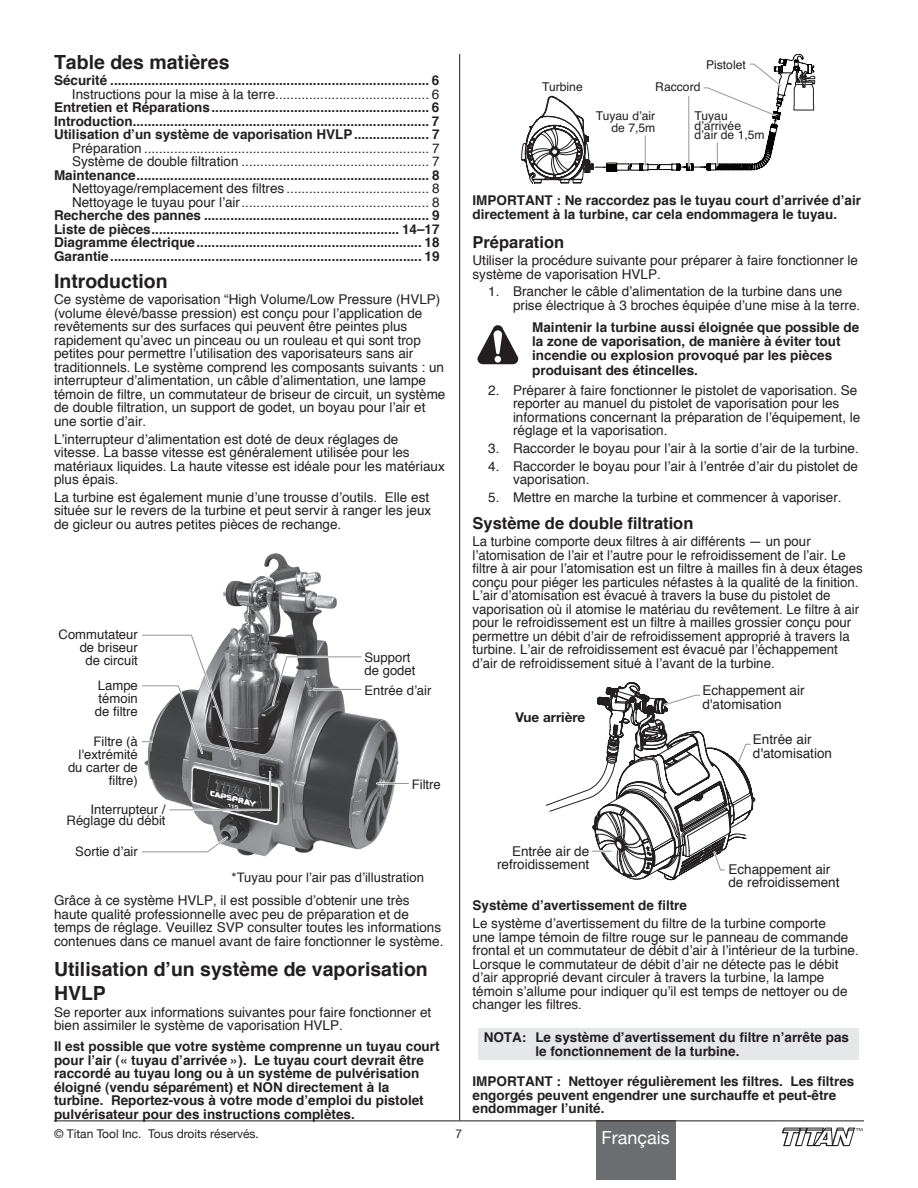
<style>
.page{position:relative;width:918px;height:1188px;background:#fff}
.page>*{position:absolute;margin:0;border:0;box-sizing:border-box;transform-origin:0 0}
.t1{font:700 19.5px/23.4px "Helvetica";color:#231f20}
.t2{font:18px "Helvetica Neue";color:#fff}
.t3{font:700 16.5px "Helvetica";color:#231f20}
.t4{font:13.5px/13.5px "Helvetica";color:#231f20}
.t5{font:700 13.5px/13.5px "Helvetica";color:#231f20}
.t6{font:700 13.5px "Helvetica Neue";color:#201d1e}
.t7{font:13.05px/13px "Helvetica";color:#231f20;text-align:right}
.t8{font:12.15px/9.4px "Helvetica";color:#231f20;text-align:right}
.t9{font:12px "Helvetica Neue";color:#231f20}
</style>
<div class="page">
<div style="left:596px;top:1120px;width:80px;height:60px;background:#6c6d70"></div>
<hr style="left:54px;top:1120px;width:810px;height:1px;background:#231f20">
<hr style="left:459px;top:54px;width:1px;height:1066px;background:#231f20">
<svg style="left:782px;top:1128px;width:80px;height:18px"></svg>
<img style="left:144px;top:553px;width:255px;height:304px">
<hr style="left:377px;top:782px;width:32px;height:3px;background:#fff">
<hr style="left:377px;top:783px;width:32px;height:1px;background:#939598">
<svg style="left:270px;top:655px;width:93px;height:53px"></svg>
<svg style="left:141px;top:834px;width:89px;height:20px"></svg>
<svg style="left:168px;top:770px;width:105px;height:42px;background:#6f6f71"></svg>
<svg style="left:141px;top:633px;width:97px;height:129px"></svg>
<svg style="left:521px;top:54px;width:294px;height:130px"></svg>
<svg style="left:477px;top:325px;width:41px;height:39px"></svg>
<svg style="left:545px;top:682px;width:210px;height:199px"></svg>
<div style="left:478px;top:1028px;width:380px;height:32px;background:#e6e7e9"></div>
<h1 class="t1" style="left:54px;top:50px;width:177px">Table des matières</h1>
<p class="t5" style="left:54px;top:74px;width:387px">Sécurité ..................................................................................... 6</p>
<p class="t4" style="left:72px;top:88px;width:369px">Instructions pour la mise à la terre......................................... 6</p>
<p class="t5" style="left:54px;top:101px;width:387px;text-align:justify">Entretien et Réparations.......................................................... 6<br>Introduction............................................................................... 7<br>Utilisation d’un système de vaporisation HVLP.................... 7</p>
<p class="t4" style="left:72px;top:142px;width:369px">Préparation ............................................................................ 7<br>Système de double filtration .................................................. 7</p>
<p class="t5" style="left:54px;top:169px;width:387px">Maintenance.............................................................................. 8</p>
<p class="t4" style="left:72px;top:182px;width:369px">Nettoyage/remplacement des filtres ...................................... 8<br>Nettoyage le tuyau pour l’air.................................................. 8</p>
<p class="t5" style="left:54px;top:209px;width:387px;text-align:justify">Recherche des pannes ............................................................ 9<br>Liste de pièces.................................................................. 14–17<br>Diagramme électrique............................................................ 18<br>Garantie................................................................................... 19</p>
<h1 class="t1" style="left:54px;top:269px;width:115px">Introduction</h1>
<p class="t4" style="left:54px;top:293px;width:393px">Ce système de vaporisation “High Volume/Low Pressure (HVLP) (volume élevé/basse pression) est conçu pour l’application de revêtements sur des surfaces qui peuvent être peintes plus rapidement qu’avec un pinceau ou un rouleau et qui sont trop petites pour permettre l’utilisation des vaporisateurs sans air traditionnels. Le système comprend les composants suivants : un interrupteur d’alimentation, un câble d’alimentation, une lampe témoin de filtre, un commutateur de briseur de circuit, un système de double filtration, un support de godet, un boyau pour l’air et une sortie d’air.</p>
<p class="t4" style="left:54px;top:432px;width:392px">L’interrupteur d’alimentation est doté de deux réglages de vitesse. La basse vitesse est généralement utilisée pour les matériaux liquides. La haute vitesse est idéale pour les matériaux plus épais.</p>
<p class="t4" style="left:54px;top:491px;width:379px">La turbine est également munie d’une trousse d’outils. Elle est située sur le revers de la turbine et peut servir à ranger les jeux de gicleur ou autres petites pièces de rechange.</p>
<p class="t7" style="left:59px;top:628px;width:81px">Commutateur de briseur<br>de circuit</p>
<p class="t7" style="left:95px;top:679px;width:44px;text-align:justify">Lampe témoin de filtre</p>
<p class="t7" style="left:68px;top:735px;width:71px">Filtre (à l'extrémité du carter de filtre)</p>
<p class="t7" style="left:67px;top:804px;width:101px;line-height:11.7px">Interrupteur /<br>Réglage du débit</p>
<p class="t7" style="left:75px;top:845px;width:64px">Sortie d’air</p>
<p class="t7" style="left:365px;top:651px;width:52px;text-align:left">Support de godet</p>
<p class="t7" style="left:365px;top:684px;width:68px">Entrée d’air</p>
<p class="t7" style="left:412px;top:778px;width:31px">Filtre</p>
<p class="t7" style="left:232px;top:871px;width:194px">*Tuyau pour l’air pas d’illustration</p>
<p class="t4" style="left:54px;top:894px;width:391px">Grâce à ce système HVLP, il est possible d’obtenir une très haute qualité professionnelle avec peu de préparation et de temps de réglage. Veuillez SVP consulter toutes les informations contenues dans ce manuel avant de faire fonctionner le système.</p>
<h1 class="t1" style="left:54px;top:958px;width:375px">Utilisation d’un système de vaporisation<br>HVLP</h1>
<p class="t4" style="left:54px;top:1006px;width:379px">Se reporter aux informations suivantes pour faire fonctionner et bien assimiler le système de vaporisation HVLP.</p>
<p class="t5" style="left:54px;top:1040px;width:387px">Il est possible que votre système comprenne un tuyau court pour l’air (« tuyau d’arrivée »). Le tuyau court devrait être raccordé au tuyau long ou à un système de pulvérisation éloigné (vendu séparément) et NON directement à la turbine. Reportez-vous à votre mode d’emploi du pistolet pulvérisateur pour des instructions complètes.</p>
<p class="t9" style="left:54px;top:1126px;width:206px">© Titan Tool Inc. Tous droits réservés.</p>
<p class="t9" style="left:456px;top:1126px;width:8px">7</p>
<p class="t8" style="left:542px;top:82px;width:42px">Turbine</p>
<p class="t8" style="left:706px;top:60px;width:41px">Pistolet</p>
<p class="t8" style="left:655px;top:83px;width:47px">Raccord</p>
<p class="t8" style="left:695px;top:111px;width:72px;text-align:left">Tuyau d’arrivée d’air de 1,5m</p>
<p class="t8" style="left:596px;top:110px;width:61px;line-height:12.1px">Tuyau d’air de 7,5m</p>
<p class="t5" style="left:472px;top:193px;width:390px;line-height:14.2px">IMPORTANT : Ne raccordez pas le tuyau court d’arrivée d’air directement à la turbine, car cela endommagera le tuyau.</p>
<p class="t3" style="left:472px;top:229px;width:93px">Préparation</p>
<p class="t4" style="left:472px;top:254px;width:387px">Utiliser la procédure suivante pour préparer à faire fonctionner le système de vaporisation HVLP.</p>
<p class="t4" style="left:513px;top:285px;width:349px;text-indent:-25px">1. Brancher le câble d’alimentation de la turbine dans une prise électrique à 3 broches équipée d’une mise à la terre.</p>
<p class="t5" style="left:532px;top:320px;width:329px;line-height:14.2px">Maintenir la turbine aussi éloignée que possible de la zone de vaporisation, de manière à éviter tout incendie ou explosion provoqué par les pièces produisant des étincelles.</p>
<p class="t4" style="left:513px;top:383px;width:349px;text-indent:-25px">2. Préparer à faire fonctionner le pistolet de vaporisation. Se reporter au manuel du pistolet de vaporisation pour les informations concernant la préparation de l’équipement, le réglage et la vaporisation.</p>
<p class="t4" style="left:488px;top:442px;width:372px">3. Raccorder le boyau pour l’air à la sortie d’air de la turbine.</p>
<p class="t4" style="left:513px;top:460px;width:347px;text-indent:-25px">4. Raccorder le boyau pour l’air à l’entrée d’air du pistolet de vaporisation.</p>
<p class="t4" style="left:488px;top:491px;width:355px">5. Mettre en marche la turbine et commencer à vaporiser.</p>
<p class="t3" style="left:472px;top:510px;width:222px">Système de double filtration</p>
<p class="t4" style="left:472px;top:535px;width:392px">La turbine comporte deux filtres à air différents — un pour l’atomisation de l’air et l’autre pour le refroidissement de l’air. Le filtre à air pour l’atomisation est un filtre à mailles fin à deux étages conçu pour piéger les particules néfastes à la qualité de la finition.<br>L’air d’atomisation est évacué à travers la buse du pistolet de vaporisation où il atomise le matériau du revêtement. Le filtre à air pour le refroidissement est un filtre à mailles grossier conçu pour permettre un débit d’air de refroidissement approprié à travers la turbine. L’air de refroidissement est évacué par l’échappement d’air de refroidissement situé à l’avant de la turbine.</p>
<p class="t6" style="left:516px;top:709px;width:71px">Vue arrière</p>
<p class="t4" style="left:497px;top:845px;width:94px;text-align:right">Entrée air de refroidissement</p>
<p class="t4" style="left:702px;top:684px;width:104px">Echappement air d'atomisation</p>
<p class="t4" style="left:753px;top:733px;width:81px">Entrée air d'atomisation</p>
<p class="t4" style="left:728px;top:862px;width:113px">Echappement air de refroidissement</p>
<p class="t5" style="left:472px;top:899px;width:216px">Système d’avertissement de filtre</p>
<p class="t4" style="left:472px;top:917px;width:388px">Le système d’avertissement du filtre de la turbine comporte<br>une lampe témoin de filtre rouge sur le panneau de commande frontal et un commutateur de débit d’air à l’intérieur de la turbine.<br>Lorsque le commutateur de débit d’air ne détecte pas le débit d’air approprié devant circuler à travers la turbine, la lampe témoin s’allume pour indiquer qu’il est temps de nettoyer ou de changer les filtres.</p>
<p class="t5" style="left:535px;top:1031px;width:315px;text-indent:-52px">NOTA: Le système d’avertissement du filtre n’arrête pas le fonctionnement de la turbine.</p>
<p class="t5" style="left:473px;top:1075px;width:10px">import</p>
<p class="t5" style="left:473px;top:1075px;width:383px;text-indent:53px">ant : Nettoyer régulièrement les filtres. Les filtres engorgés peuvent engendrer une surchauffe et peut-être endommager l’unité.</p>
<h2 class="t2" style="left:601px;top:1127px;width:70px">Français</h2>
</div>
